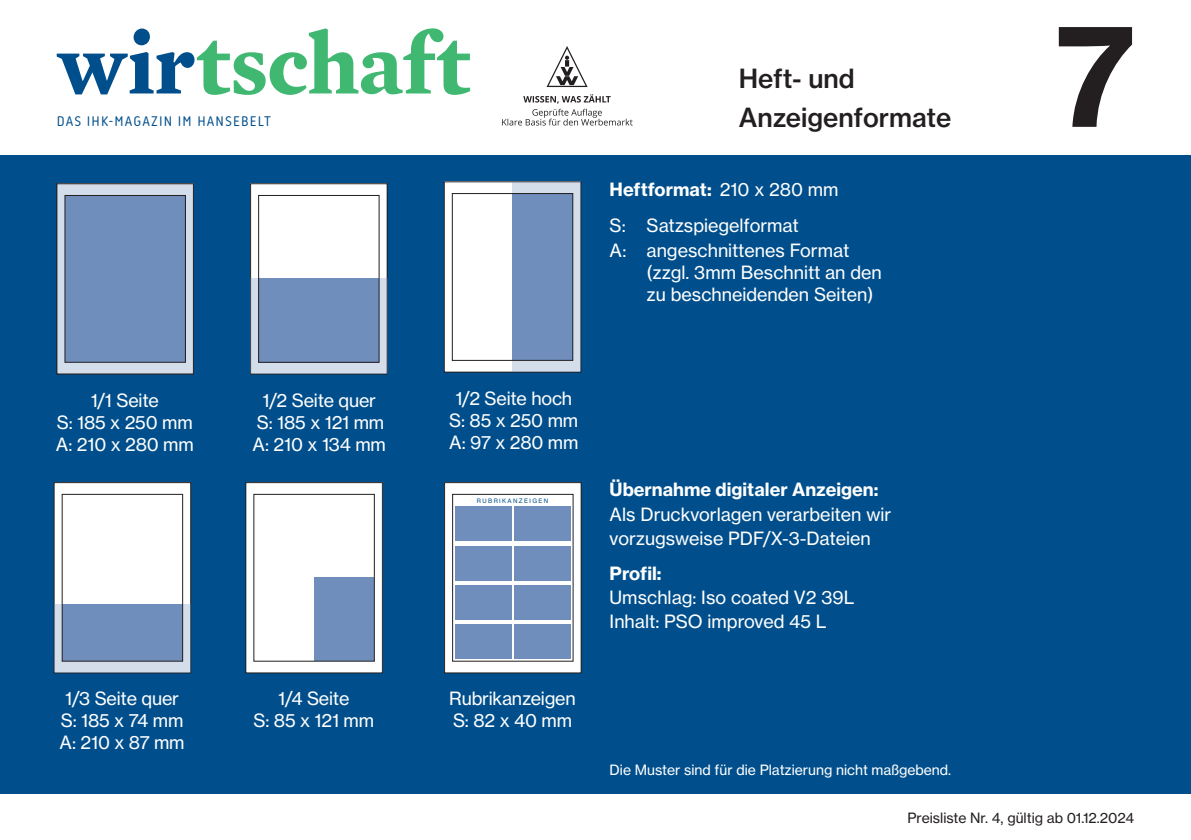
<style>
.page{position:relative;width:1191px;height:840px;background:#fff}
.page>*{position:absolute;margin:0;border:0;box-sizing:border-box;transform-origin:0 0}
.t1{font:140px "N Haas Grotesk TX Pro 75 Bd";color:#231f20}
.t2{font:26px/38.6px "N Haas Grotesk TX Pro 65 Md";color:#231f20}
.t3{font:18px/22px "N Haas Grotesk TX Pro 55 Rg";color:#fff;text-align:center}
.t4{font:18px "N Haas Grotesk TX Pro 75 Bd";color:#fff}
.t5{font:14.4px "Korb";letter-spacing:.08em;color:#004f8c}
.t6{font:14px "N Haas Grotesk TX Pro 55 Rg";color:#fff}
.t7{font:14px "N Haas Grotesk TX Pro 55 Rg";color:#231f20}
.t8{font:6px "N Haas Grotesk TX Pro 55 Rg";letter-spacing:.225em;color:#004f8c}
.s1{font-family:"N Haas Grotesk TX Pro 55 Rg"}
.s2{font-style:inherit}
</style>
<div class="page">
<div style="left:0;top:155px;width:1191px;height:639px;background:#004f8c"></div>
<svg style="left:57px;top:28px;width:413px;height:67px"></svg>
<svg style="left:502px;top:46px;width:130px;height:79px"></svg>
<div style="left:250px;top:184px;width:137px;height:190px;background:#fff"></div>
<div style="left:250px;top:183px;width:137px;height:191px;border:1px solid #231f20"></div>
<div style="left:444px;top:182px;width:137px;height:190px;background:#fff"></div>
<div style="left:444px;top:181px;width:137px;height:191px;border:1px solid #231f20"></div>
<div style="left:246px;top:482px;width:136px;height:190px;background:#fff"></div>
<div style="left:315px;top:577px;width:59px;height:83px;background:#6f8ebb"></div>
<div style="left:444px;top:482px;width:137px;height:190px;background:#fff"></div>
<div style="left:444px;top:482px;width:137px;height:190px;border:1px solid #231f20"></div>
<div style="left:455px;top:624px;width:56px;height:34px;background:#6f8ebb"></div>
<div style="left:514px;top:624px;width:57px;height:34px;background:#6f8ebb"></div>
<div style="left:455px;top:546px;width:56px;height:34px;background:#6f8ebb"></div>
<div style="left:514px;top:546px;width:57px;height:34px;background:#6f8ebb"></div>
<div style="left:452px;top:494px;width:121px;height:167px;border:1px solid #231f20"></div>
<div style="left:54px;top:482px;width:137px;height:190px;background:#fff"></div>
<div style="left:54px;top:482px;width:137px;height:190px;border:1px solid #231f20"></div>
<div style="left:59px;top:185px;width:132px;height:187px;background:#d4ddea"></div>
<svg style="left:251px;top:278px;width:137px;height:96px;background:#829bc1"></svg>
<svg style="left:512px;top:182px;width:69px;height:189px;background:#829cc2"></svg>
<div style="left:54px;top:604px;width:136px;height:68px;background:linear-gradient(to right,#d4ddea,#d4ddea)"></div>
<div style="left:455px;top:585px;width:56px;height:34px;background:#6f8ebb"></div>
<div style="left:514px;top:585px;width:57px;height:34px;background:#6f8ebb"></div>
<div style="left:455px;top:506px;width:56px;height:34px;background:#6f8ebb"></div>
<div style="left:514px;top:506px;width:57px;height:34px;background:#6f8ebb"></div>
<div style="left:62px;top:604px;width:121px;height:56px;background:#6f8ebb"></div>
<div style="left:62px;top:494px;width:121px;height:167px;border:1px solid #231f20"></div>
<div style="left:65px;top:195px;width:120px;height:167px;background:#6f8ebb"></div>
<div style="left:65px;top:195px;width:121px;height:167px;border:1px solid #231f20"></div>
<div style="left:258px;top:195px;width:121px;height:167px;border:1px solid #231f20"></div>
<div style="left:452px;top:193px;width:121px;height:167px;border:1px solid #231f20"></div>
<p class="t5" style="left:57px;top:113px;width:216px">DAS IHK-MAGAZIN IM HANSEBELT</p>
<h2 class="t2" style="left:738px;top:59px;width:214px">Heft- und<br>Anzeigenformate</h2>
<p class="t4" style="left:609px;top:178px;width:230px">Heftformat: <span class="s1">210 x 280 mm</span></p>
<p class="t3" style="left:609px;top:213px;width:241px;line-height:24.8px;text-align:left">S: Satzspiegelformat<br>A: angeschnittenes Format</p>
<p class="t3" style="left:646px;top:261px;width:237px;text-align:left">(zzgl. 3mm Beschnitt an den zu beschneidenden Seiten)</p>
<h1 class="t1" style="left:1054px;top:-13px;width:82px">7</h1>
<p class="t3" style="left:56px;top:389px;width:139px">1/1 Seite<br>S: 185 x 250 mm<br>A: 210 x 280 mm</p>
<p class="t3" style="left:60px;top:687px;width:127px">1/3 Seite quer<br>S: 185 x 74 mm<br>A: 210 x 87 mm</p>
<p class="t3" style="left:253px;top:388px;width:135px"><span class="s2">1/2</span> Seite quer<br>S: 185 x 121 mm<br>A: 210 x 134 mm</p>
<p class="t3" style="left:449px;top:387px;width:131px">1/2 Seite hoch<br>S: 85 x 250 mm<br>A: 97 x 280 mm</p>
<p class="t8" style="left:477px;top:496px;width:73px">RUBRIKANZEIGEN</p>
<p class="t3" style="left:253px;top:687px;width:122px">1/4 Seite<br>S: 85 x 121 mm</p>
<p class="t3" style="left:449px;top:687px;width:128px;text-align:left">Rubrikanzeigen<br>S: 82 x 40 mm</p>
<p class="t4" style="left:609px;top:478px;width:270px">Übernahme digitaler Anzeigen:</p>
<p class="t3" style="left:609px;top:501px;width:283px;line-height:24px;text-align:left">Als Druckvorlagen verarbeiten wir vorzugsweise PDF/X-3-Dateien</p>
<p class="t4" style="left:609px;top:561px;width:53px">Profil:</p>
<p class="t3" style="left:609px;top:585px;width:246px;line-height:24px;text-align:left">Umschlag: Iso coated V2 39L<br>Inhalt: PSO improved 45 L</p>
<p class="t6" style="left:609px;top:760px;width:343px">Die Muster sind für die Platzierung nicht maßgebend.</p>
<p class="t7" style="left:907px;top:808px;width:228px">Preisliste Nr. 4, gültig ab 01.12.2024</p>
</div>
